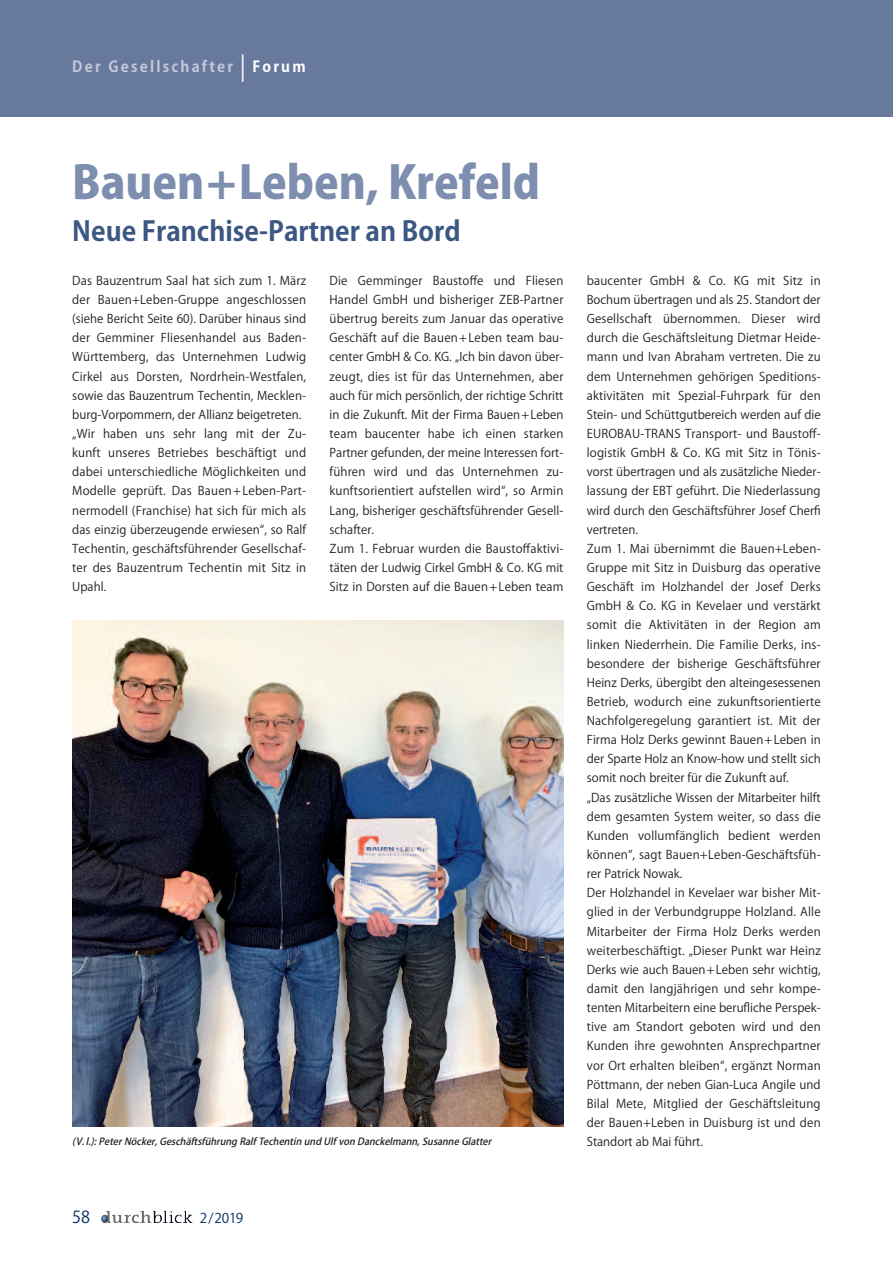
<style>
.page{position:relative;width:893px;height:1263px;background:#fff}
.page>*{position:absolute;margin:0;border:0;box-sizing:border-box;transform-origin:0 0}
.t1{font:800 45px "Koz Go Pr 6 N";color:#7e8eaf}
.t2{font:700 27px "Koz Go Pr 6 N";color:#3c5782}
.t3{font:16.5px "Koz Go Pro";color:#002e5f}
.t4{font:700 15px "Koz Go Pr 6 N";letter-spacing:.15em;color:#c3c8da}
.t5{font:13.5px "Koz Go Pro";color:#002e5f}
.t6{font:12px/19.2px "Koz Go Pro";letter-spacing:.015em;color:#231f20}
.t7{font:italic 500 9.75px "Koz Go Pro";color:#231f20}
.s1{font-size:24px;color:#fff}
.s2{color:#fff}
</style>
<div class="page">
<div style="left:0;top:0;width:893px;height:117px;background:#68799e"></div>
<img style="left:101px;top:1211px;width:91px;height:12px">
<img style="left:72px;top:621px;width:491px;height:506px">
<p class="t4" style="left:72px;top:58px;width:235px">Der Gesellschafter <span class="s1">|</span> <span class="s2">Forum</span></p>
<h1 class="t1" style="left:72px;top:157px;width:469px">Bauen+Leben, Krefeld</h1>
<h2 class="t2" style="left:72px;top:216px;width:390px">Neue Franchise-Partner an Bord</h2>
<p class="t6" style="left:72px;top:271px;width:235px">Das Bauzentrum Saal hat sich zum 1. März der Bauen+Leben-Gruppe angeschlossen (siehe Bericht Seite 60). Darüber hinaus sind der Gemminer Fliesenhandel aus Baden-Württemberg, das Unternehmen Ludwig Cirkel aus Dorsten, Nordrhein-Westfalen, sowie das Bauzentrum Techentin, Mecklen&shy;burg-Vorpommern, der Allianz beigetreten. „Wir haben uns sehr lang mit der Zu&shy;kunft unseres Betriebes beschäftigt und dabei unterschiedliche Möglichkeiten und Modelle geprüft. Das Bauen+Leben-Part&shy;nermodell (Franchise) hat sich für mich als das einzig überzeugende erwiesen“, so Ralf Techentin, geschäftsführender Gesellschaf&shy;ter des Bauzentrum Techentin mit Sitz in Upahl.</p>
<p class="t6" style="left:330px;top:271px;width:235px">Die Gemminger Baustoffe und Fliesen Handel GmbH und bisheriger ZEB-Partner übertrug bereits zum Januar das operative Geschäft auf die Bauen+Leben team bau&shy;center GmbH &amp; Co. KG. „Ich bin davon über&shy;zeugt, dies ist für das Unternehmen, aber auch für mich persönlich, der richtige Schritt in die Zukunft. Mit der Firma Bauen+Leben team baucenter habe ich einen starken Partner gefunden, der meine Interessen fort&shy;führen wird und das Unternehmen zu&shy;kunftsorientiert aufstellen wird“, so Armin Lang, bisheriger geschäftsführender Gesell&shy;schafter.<br>Zum 1. Februar wurden die Baustoffaktivi&shy;täten der Ludwig Cirkel GmbH &amp; Co. KG mit Sitz in Dorsten auf die Bauen+Leben team</p>
<p class="t6" style="left:587px;top:271px;width:235px">baucenter GmbH &amp; Co. KG mit Sitz in Bochum übertragen und als 25. Standort der Gesellschaft übernommen. Dieser wird durch die Geschäftsleitung Dietmar Heide&shy;mann und Ivan Abraham vertreten. Die zu dem Unternehmen gehörigen Speditions&shy;aktivitäten mit Spezial-Fuhrpark für den Stein- und Schüttgutbereich werden auf die EUROBAU-TRANS Transport- und Baustoff&shy;logistik GmbH &amp; Co. KG mit Sitz in Tönis&shy;vorst übertragen und als zusätzliche Nieder&shy;lassung der EBT geführt. Die Niederlassung wird durch den Geschäftsführer Josef Cherfi vertreten.<br>Zum 1. Mai übernimmt die Bauen+Leben-Gruppe mit Sitz in Duisburg das operative Geschäft im Holzhandel der Josef Derks GmbH &amp; Co. KG in Kevelaer und verstärkt somit die Aktivitäten in der Region am linken Niederrhein. Die Familie Derks, ins&shy;besondere der bisherige Geschäftsführer Heinz Derks, übergibt den alteingesessenen Betrieb, wodurch eine zukunftsorientierte Nachfolgeregelung garantiert ist. Mit der Firma Holz Derks gewinnt Bauen+Leben in der Sparte Holz an Know-how und stellt sich somit noch breiter für die Zukunft auf.<br>„Das zusätzliche Wissen der Mitarbeiter hilft dem gesamten System weiter, so dass die Kunden vollumfänglich bedient werden können“, sagt Bauen+Leben-Geschäftsfüh&shy;rer Patrick Nowak.<br>Der Holzhandel in Kevelaer war bisher Mit&shy;glied in der Verbundgruppe Holzland. Alle Mitarbeiter der Firma Holz Derks werden weiterbeschäftigt. „Dieser Punkt war Heinz Derks wie auch Bauen+Leben sehr wichtig, damit den langjährigen und sehr kompe&shy;tenten Mitarbeitern eine berufliche Perspek&shy;tive am Standort geboten wird und den Kunden ihre gewohnten Ansprechpartner vor Ort erhalten bleiben“, ergänzt Norman Pöttmann, der neben Gian-Luca Angile und Bilal Mete, Mitglied der Geschäftsleitung der Bauen+Leben in Duisburg ist und den Standort ab Mai führt.</p>
<p class="t7" style="left:72px;top:1135px;width:423px">(V. l.): Peter Nöcker, Geschäftsführung Ralf Techentin und Ulf von Danckelmann, Susanne Glatter</p>
<h3 class="t3" style="left:72px;top:1206px;width:19px">58</h3>
<p class="t5" style="left:200px;top:1209px;width:45px">2/2019</p>
</div>
